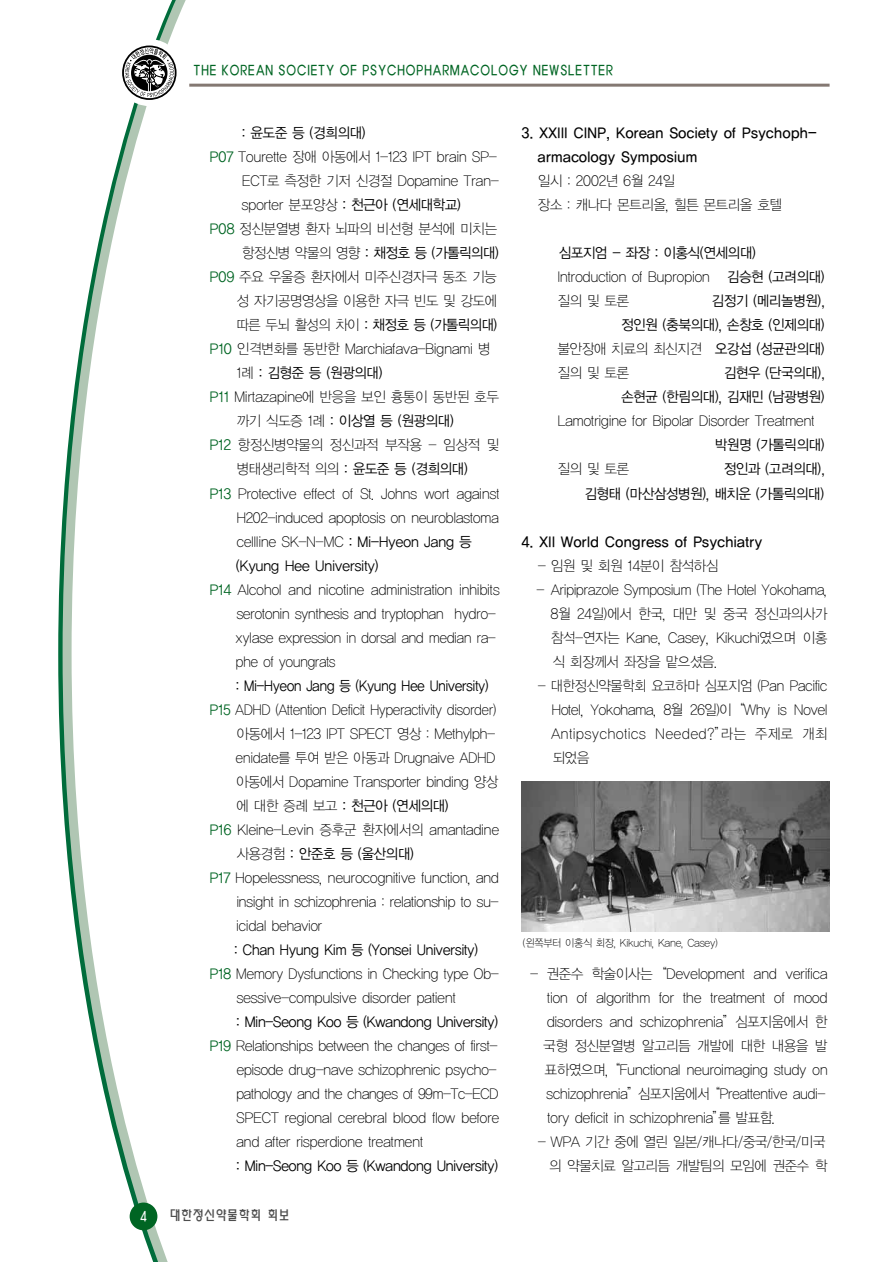
<style>
.page{position:relative;width:893px;height:1262px;background:#fff}
.page>*{position:absolute;margin:0;border:0;box-sizing:border-box;transform-origin:0 0}
.t1{font:14.25px/24px "YGO11";letter-spacing:-.095em;color:#000;scale:.95 1}
.t2{font:14.25px/24px "YGO12";letter-spacing:-.105em;color:#000;text-align:right;scale:.95 1}
.t3{font:14.25px/24px "YGO11";letter-spacing:-.095em;color:#000;text-align:justify;scale:.93 1}
.t4{font:14.25px/24px "YGO11";letter-spacing:-.095em;color:#000;scale:.91 1}
.t5{font:14.25px/24px "YGO13";letter-spacing:-.065em;color:#000;scale:.95 1}
.t6{font:14.25px/24px "YGO11";letter-spacing:-.095em;color:#000;scale:.94 1}
.t7{font:14.25px "YGO12";letter-spacing:-.105em;color:#000;scale:.9 1}
.t8{font:14.25px "YGO12";letter-spacing:-.105em;color:#000;scale:.93 1}
.t9{font:14.25px "YGO12";letter-spacing:-.105em;color:#000;scale:.94 1}
.t10{font:12.75px "Yhead L";letter-spacing:-.05em;color:#006523;scale:.8 1}
.t11{font:12.75px "Yhead L";letter-spacing:-.05em;color:#4d4d4d;scale:.95 1}
.t12{font:12.75px "Yhead L";color:#fff;scale:.8 1}
.t13{font:10.5px "YGO11";letter-spacing:-.09em;color:#000;scale:.95 1}
.s1{font-family:"YGO12";color:#006523}
.s2{font-family:"YGO12"}
.s3{font-family:"YGO11"}
</style>
<div class="page">
<svg style="left:58px;top:0;width:134px;height:1261px"></svg>
<div style="left:116px;top:39px;width:67px;height:67px;background:#fff;border-radius:50%"></div>
<div style="left:122px;top:46px;width:54px;height:54px;border:2px solid #000;border-radius:50%"></div>
<svg style="left:125px;top:48px;width:49px;height:49px"></svg>
<div style="left:130px;top:1202px;width:27px;height:28px;background:#006523;border-radius:50%"></div>
<hr style="left:189px;top:84px;width:640px;height:3px;background:#847872">
<img style="left:521px;top:781px;width:308px;height:150px">
<p class="t10" style="left:193px;top:64px;width:527px">THE KOREAN SOCIETY OF PSYCHOPHARMACOLOGY NEWSLETTER</p>
<p class="t2" style="left:241px;top:122px;width:132px">: 윤도준 등 (경희의대)</p>
<p class="t1" style="left:209px;top:146px;width:305px"><span class="s1">P07</span> Tourette 장애 아동에서 1-123 IPT brain SP-</p>
<p class="t1" style="left:241px;top:170px;width:273px">ECT로 측정한 기저 신경절 Dopamine Tran-</p>
<p class="t1" style="left:241px;top:194px;width:233px">sporter 분포양상 <span class="s2">: 천근아 (연세대학교)</span></p>
<p class="t1" style="left:209px;top:218px;width:305px"><span class="s1">P08</span> 정신분열병 환자 뇌파의 비선형 분석에 미치는</p>
<p class="t2" style="left:241px;top:242px;width:273px"><span class="s3">항정신병 약물의 영향</span> : 채정호 등 (가톨릭의대)</p>
<p class="t1" style="left:209px;top:266px;width:305px;text-align:right"><span class="s1">P09</span> 주요 우울증 환자에서 미주신경자극 동조 기능 성 자기공명영상을 이용한 자극 빈도 및 강도에</p>
<p class="t9" style="left:236px;top:319px;width:280px"><span class="s3">따른 두뇌 활성의 차이</span> : 채정호 등 (가톨릭의대)</p>
<p class="t1" style="left:209px;top:338px;width:298px"><span class="s1">P10</span> 인격변화를 동반한 Marchiafava-Bignami 병</p>
<p class="t2" style="left:236px;top:362px;width:156px"><span class="s3">1례</span> : 김형준 등 (원광의대)</p>
<p class="t1" style="left:209px;top:386px;width:307px"><span class="s1">P11</span> Mirtazapine에 반응을 보인 흉통이 동반된 호두</p>
<p class="t2" style="left:236px;top:410px;width:231px"><span class="s3">까기 식도증 1례</span> : 이상열 등 (원광의대)</p>
<p class="t1" style="left:209px;top:434px;width:307px"><span class="s1">P12</span> 항정신병약물의 정신과적 부작용 - 임상적 및</p>
<p class="t2" style="left:236px;top:458px;width:246px"><span class="s3">병태생리학적 의의</span> : 윤도준 등 (경희의대)</p>
<p class="t1" style="left:236px;top:482px;width:279px;text-align:justify;text-indent:-27px"><span class="s1">P13</span> Protective effect of St. Johns wort against H202-induced apoptosis on neuroblastoma cellline SK-N-MC <span class="s2">: Mi-Hyeon Jang 등</span></p>
<p class="t2" style="left:235px;top:554px;width:153px">(Kyung Hee University)</p>
<p class="t1" style="left:235px;top:578px;width:280px;text-indent:-26px"><span class="s1">P14</span> Alcohol and nicotine administration inhibits serotonin synthesis and tryptophan hydro&shy;xylase expression in dorsal and median ra&shy;phe of youngrats</p>
<p class="t7" style="left:235px;top:679px;width:283px">: Mi-Hyeon Jang 등 (Kyung Hee University)</p>
<p class="t4" style="left:235px;top:698px;width:291px;text-indent:-26px"><span class="s1">P15</span> ADHD (Attention Deficit Hyperactivity disorder) 아동에서 1-123 IPT SPECT 영상 : Methylph&shy;enidate를 투여 받은 아동과 Drugnaive ADHD 아동에서 Dopamine Transporter binding 양상</p>
<p class="t2" style="left:236px;top:794px;width:226px"><span class="s3">에 대한 증례 보고</span> : 천근아 (연세의대)</p>
<p class="t1" style="left:209px;top:818px;width:307px"><span class="s1">P16</span> Kleine-Levin 증후군 환자에서의 amantadine</p>
<p class="t2" style="left:236px;top:842px;width:189px"><span class="s3">사용경험</span> : 안준호 등 (울산의대)</p>
<p class="t1" style="left:236px;top:866px;width:279px;text-align:justify;text-indent:-26px"><span class="s1">P17</span> Hopelessness, neurocognitive function, and insight in schizophrenia : relationship to su&shy;icidal behavior</p>
<p class="t8" style="left:234px;top:943px;width:264px">: Chan Hyung Kim 등 (Yonsei University)</p>
<p class="t6" style="left:236px;top:962px;width:281px;text-indent:-27px"><span class="s1">P18</span> Memory Dysfunctions in Checking type Ob&shy;sessive-compulsive disorder patient</p>
<p class="t2" style="left:236px;top:1010px;width:278px">: Min-Seong Koo 등 (Kwandong University)</p>
<p class="t1" style="left:236px;top:1034px;width:279px;text-indent:-26px"><span class="s1">P19</span> Relationships between the changes of first&shy;episode drug-nave schizophrenic psycho&shy;pathology and the changes of 99m-Tc-ECD SPECT regional cerebral blood flow before and after risperdione treatment</p>
<p class="t2" style="left:236px;top:1154px;width:278px">: Min-Seong Koo 등 (Kwandong University)</p>
<p class="t12" style="left:139px;top:1210px;width:12px">4</p>
<p class="t11" style="left:169px;top:1209px;width:129px">대한정신약물학회 회보</p>
<p class="t5" style="left:537px;top:122px;width:296px;text-indent:-16px">3. XXIII CINP, Korean Society of Psychoph&shy;armacology Symposium</p>
<p class="t1" style="left:537px;top:170px;width:260px">일시 : 2002년 6월 24일<br>장소 : 캐나다 몬트리올, 힐튼 몬트리올 호텔</p>
<p class="t2" style="left:558px;top:242px;width:210px">심포지엄 - 좌장 : 이홍식(연세의대)</p>
<p class="t1" style="left:557px;top:266px;width:283px">Introduction of Bupropion <span class="s2">김승현 (고려의대) </span>질의 및 토론</p>
<p class="t2" style="left:620px;top:290px;width:217px">김정기 (메리놀병원),<br>정인원 (충북의대), 손창호 (인제의대)</p>
<p class="t1" style="left:557px;top:338px;width:283px">불안장애 치료의 최신지견 <span class="s2">오강섭 (성균관의대) </span>질의 및 토론</p>
<p class="t2" style="left:620px;top:362px;width:217px">김현우 (단국의대),<br>손현균 (한림의대), 김재민 (남광병원)</p>
<p class="t1" style="left:557px;top:410px;width:273px">Lamotrigine for Bipolar Disorder Treatment</p>
<p class="t2" style="left:714px;top:434px;width:118px">박원명 (가톨릭의대)</p>
<p class="t1" style="left:557px;top:458px;width:78px">질의 및 토론</p>
<p class="t2" style="left:584px;top:458px;width:255px">정인과 (고려의대),<br>김형태 (마산삼성병원), 배치운 (가톨릭의대)</p>
<p class="t5" style="left:521px;top:530px;width:256px">4. XII World Congress of Psychiatry</p>
<p class="t1" style="left:537px;top:554px;width:192px">- 임원 및 회원 14분이 참석하심</p>
<p class="t3" style="left:550px;top:578px;width:300px;text-indent:-14px">- Aripiprazole Symposium (The Hotel Yokohama, 8월 24일)에서 한국, 대만 및 중국 정신과의사가 참석-연자는 Kane, Casey, Kikuchi였으며 이홍 식 회장께서 좌장을 맡으셨음.</p>
<p class="t3" style="left:550px;top:674px;width:300px;text-indent:-13px">- 대한정신약물학회 요코하마 심포지엄 (Pan Pacific Hotel, Yokohama, 8월 26일)이“Why is Novel Antipsychotics Needed?”라는 주제로 개최 되었음</p>
<p class="t13" style="left:522px;top:938px;width:207px">(왼쪽부터 이홍식 회장, Kikuchi, Kane, Casey)</p>
<p class="t1" style="left:543px;top:962px;width:302px;text-indent:-13px">- 권준수 학술이사는“Development and verifica tion of algorithm for the treatment of mood disorders and schizophrenia”심포지움에서 한 국형 정신분열병 알고리듬 개발에 대한 내용을 발 표하였으며, “Functional neuroimaging study on schizophrenia”심포지움에서“Preattentive audi&shy;tory deficit in schizophrenia”를 발표함.</p>
<p class="t1" style="left:537px;top:1130px;width:307px;text-align:right">- WPA 기간 중에 열린 일본/캐나다/중국/한국/미국 의 약물치료 알고리듬 개발팀의 모임에 권준수 학</p>
</div>
